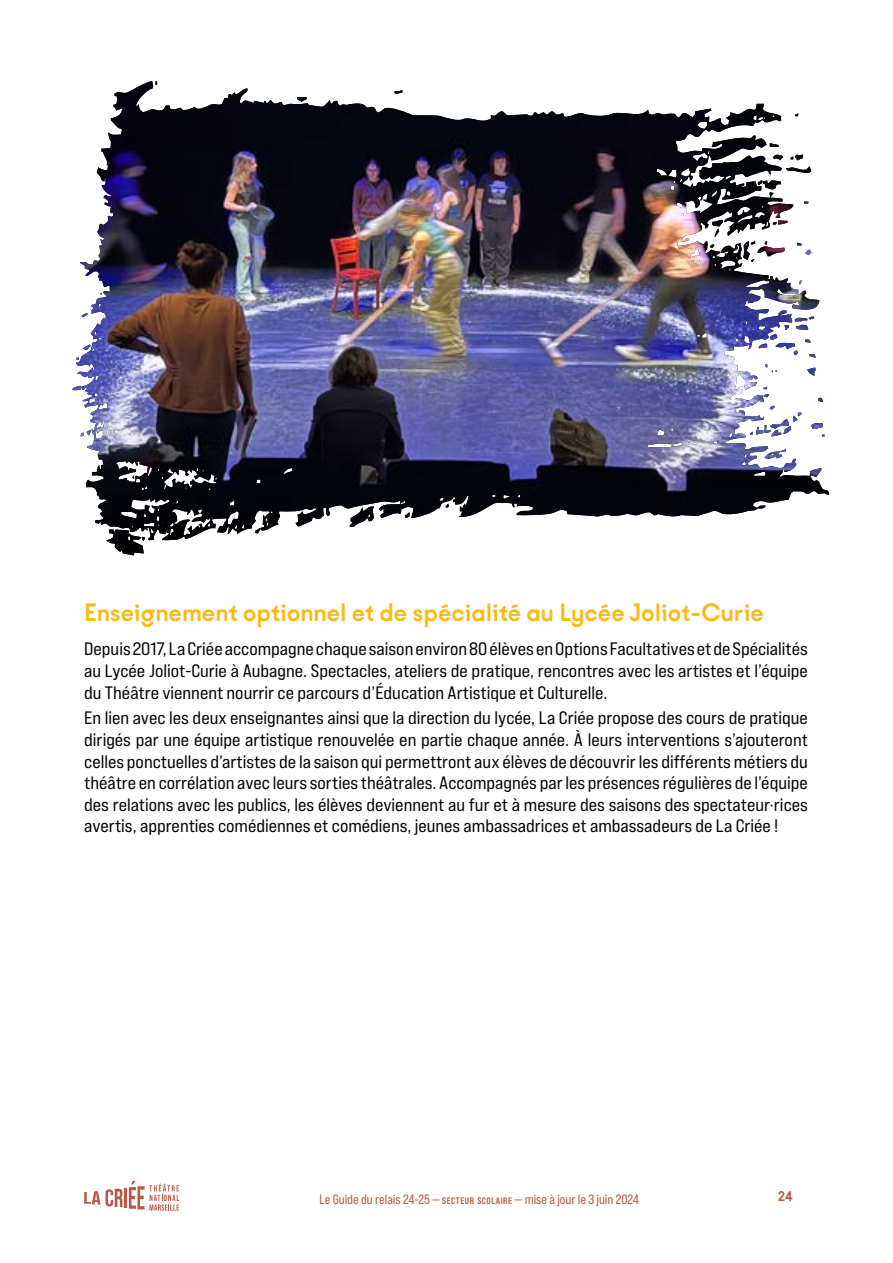
<style>
.page{position:relative;width:893px;height:1263px;background:#fff}
.page>*{position:absolute;margin:0;border:0;box-sizing:border-box;transform-origin:0 0}
.t1{font:700 27px "Kobe 1.1";color:#fdb913}
.t2{font:18px/21.6px "Bebas Neue Pro Exp Rg";color:#000;text-align:justify}
.t3{font:700 15px "Kobe 1.1";color:#b85846}
.t4{font:13.5px "Bebas Neue Pro Sm E Rg";color:#b85846}
.s1{font-family:"Bebas Neue Pro Sm E Bd";font-size:9.45px}
</style>
<div class="page">
<hr style="left:124px;top:1188px;width:3px;height:20px;background:#b85846">
<svg style="left:84px;top:1189px;width:39px;height:18px"></svg>
<svg style="left:129px;top:1181px;width:50px;height:30px"></svg>
<img style="left:72px;top:82px;width:757px;height:473px">
<img style="left:80px;top:81px;width:77px;height:255px">
<h1 class="t1" style="left:84px;top:597px;width:681px">Enseignement optionnel et de spécialité au Lycée Joliot-Curie</h1>
<p class="t2" style="left:84px;top:638px;width:725px">Depuis 2017, La Criée accompagne chaque saison environ 80 élèves en Options Facultatives et de Spécialités au Lycée Joliot-Curie à Aubagne. Spectacles, ateliers de pratique, rencontres avec les artistes et l’équipe du Théâtre viennent nourrir ce parcours d’Éducation Artistique et Culturelle.</p>
<p class="t2" style="left:84px;top:707px;width:725px">En lien avec les deux enseignantes ainsi que la direction du lycée, La Criée propose des cours de pratique dirigés par une équipe artistique renouvelée en partie chaque année. À leurs interventions s’ajouteront celles ponctuelles d’artistes de la saison qui permettront aux élèves de découvrir les différents métiers du théâtre en corrélation avec leurs sorties théâtrales. Accompagnés par les présences régulières de l’équipe des relations avec les publics, les élèves deviennent au fur et à mesure des saisons des spectateur·rices avertis, apprenties comédiennes et comédiens, jeunes ambassadrices et ambassadeurs de La Criée !</p>
<p class="t4" style="left:319px;top:1191px;width:321px">Le Guide du relais 24-25 — <span class="s1">SECTEUR SCOLAIRE</span> — mise à jour le 3 juin 2024</p>
<p class="t3" style="left:778px;top:1188px;width:16px">24</p>
</div>
